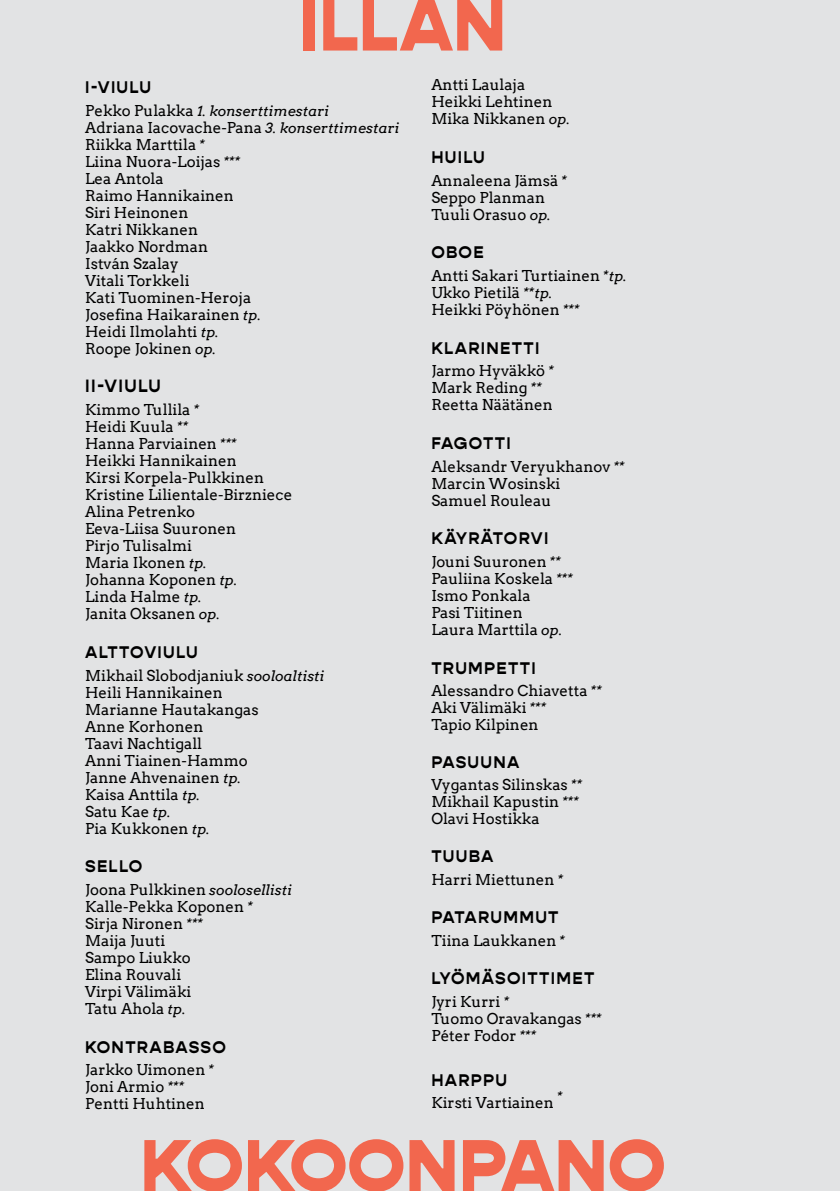
<style>
.page{position:relative;width:840px;height:1191px;background:#fff}
.page>*{position:absolute;margin:0;border:0;box-sizing:border-box;transform-origin:0 0}
.t1{font:900 73.8px "Gopher";color:#f2674e}
.t2{font:700 18px "Gopher";letter-spacing:.075em;color:#000}
.t3{font:700 17px "Gopher";letter-spacing:.075em;color:#000}
.t4{font:700 17px "Gopher";letter-spacing:.055em;color:#000}
.t5{font:15px/17px "Arvo";color:#000}
.t6{font:italic 14px "Arvo";color:#000}
.s1{font-style:normal;font-size:15px}
.s2{font-style:italic;font-size:14px}
</style>
<div class="page">
<div style="left:0;top:0;width:839px;height:1191px;background:#e2e3e4"></div>
<h1 class="t1" style="left:299px;top:-20px;width:208px">ILLAN</h1>
<p class="t3" style="left:85px;top:77px;width:67px">I-VIULU</p>
<p class="t6" style="left:85px;top:102px;width:245px"><span class="s1">Pekko Pulakka</span> 1. konserttimestari</p>
<p class="t5" style="left:85px;top:119px;width:316px">Adriana Iacovache-Pana <span class="s2">3. konserttimestari<br></span>Riikka Marttila <span class="s2">*<br></span>Liina Nuora-Loijas <span class="s2">***<br></span>Lea Antola<br>Raimo Hannikainen<br>Siri Heinonen<br>Katri Nikkanen<br>Jaakko Nordman<br>István Szalay<br>Vitali Torkkeli<br>Kati Tuominen-Heroja<br>Josefina Haikarainen <span class="s2">tp.<br></span>Heidi Ilmolahti <span class="s2">tp.<br></span>Roope Jokinen <span class="s2">op.</span></p>
<p class="t2" style="left:85px;top:375px;width:77px">II-VIULU</p>
<p class="t5" style="left:85px;top:401px;width:208px">Kimmo Tullila <span class="s2">*<br></span>Heidi Kuula <span class="s2">**<br></span>Hanna Parviainen <span class="s2">***<br></span>Heikki Hannikainen<br>Kirsi Korpela-Pulkkinen<br>Kristine Lilientale-Birzniece<br>Alina Petrenko<br>Eeva-Liisa Suuronen<br>Pirjo Tulisalmi<br>Maria Ikonen <span class="s2">tp.<br></span>Johanna Koponen <span class="s2">tp.<br></span>Linda Halme <span class="s2">tp.<br></span>Janita Oksanen <span class="s2">op.</span></p>
<p class="t3" style="left:85px;top:642px;width:114px">ALTTOVIULU</p>
<p class="t5" style="left:85px;top:666px;width:241px">Mikhail Slobodjaniuk <span class="s2">sooloaltisti<br></span>Heili Hannikainen<br>Marianne Hautakangas<br>Anne Korhonen<br>Taavi Nachtigall<br>Anni Tiainen-Hammo<br>Janne Ahvenainen <span class="s2">tp.<br></span>Kaisa Anttila <span class="s2">tp.<br></span>Satu Kae <span class="s2">tp.<br></span>Pia Kukkonen <span class="s2">tp.</span></p>
<p class="t3" style="left:85px;top:856px;width:59px">SELLO</p>
<p class="t5" style="left:85px;top:881px;width:208px">Joona Pulkkinen <span class="s2">soolosellisti<br></span>Kalle-Pekka Koponen <span class="s2">*<br></span>Sirja Nironen <span class="s2">***<br></span>Maija Juuti<br>Sampo Liukko<br>Elina Rouvali<br>Virpi Välimäki<br>Tatu Ahola <span class="s2">tp.</span></p>
<p class="t3" style="left:85px;top:1036px;width:142px">KONTRABASSO</p>
<p class="t5" style="left:85px;top:1061px;width:130px">Jarkko Uimonen <span class="s2">*<br></span>Joni Armio <span class="s2">***<br></span>Pentti Huhtinen</p>
<p class="t5" style="left:431px;top:77px;width:140px">Antti Laulaja<br>Heikki Lehtinen<br>Mika Nikkanen <span class="s2">op.</span></p>
<p class="t3" style="left:431px;top:147px;width:55px">HUILU</p>
<p class="t5" style="left:431px;top:172px;width:137px">Annaleena Jämsä <span class="s2">*<br></span>Seppo Planman<br>Tuuli Orasuo <span class="s2">op.</span></p>
<p class="t3" style="left:431px;top:242px;width:54px">OBOE</p>
<p class="t5" style="left:431px;top:267px;width:197px">Antti Sakari Turtiainen <span class="s2">*tp.<br></span>Ukko Pietilä <span class="s2">**tp.<br></span>Heikki Pöyhönen <span class="s2">***</span></p>
<p class="t3" style="left:431px;top:338px;width:110px">KLARINETTI</p>
<p class="t5" style="left:431px;top:362px;width:124px">Jarmo Hyväkkö <span class="s2">*<br></span>Mark Reding <span class="s2">**<br></span>Reetta Näätänen</p>
<p class="t4" style="left:431px;top:433px;width:81px">FAGOTTI</p>
<p class="t5" style="left:431px;top:458px;width:195px">Aleksandr Veryukhanov <span class="s2">**<br></span>Marcin Wosinski<br>Samuel Rouleau</p>
<p class="t3" style="left:431px;top:528px;width:118px">KÄYRÄTORVI</p>
<p class="t5" style="left:431px;top:553px;width:143px">Jouni Suuronen <span class="s2">**<br></span>Pauliina Koskela <span class="s2">***<br></span>Ismo Ponkala<br>Pasi Tiitinen<br>Laura Marttila <span class="s2">op.</span></p>
<p class="t3" style="left:431px;top:657px;width:106px">TRUMPETTI</p>
<p class="t5" style="left:431px;top:682px;width:172px">Alessandro Chiavetta <span class="s2">**<br></span>Aki Välimäki <span class="s2">***<br></span>Tapio Kilpinen</p>
<p class="t3" style="left:431px;top:751px;width:89px">PASUUNA</p>
<p class="t5" style="left:431px;top:776px;width:152px">Vygantas Silinskas <span class="s2">**<br></span>Mikhail Kapustin <span class="s2">***<br></span>Olavi Hostikka</p>
<p class="t3" style="left:431px;top:846px;width:64px">TUUBA</p>
<p class="t5" style="left:431px;top:870px;width:133px">Harri Miettunen <span class="s2">*</span></p>
<p class="t3" style="left:431px;top:907px;width:129px">PATARUMMUT</p>
<p class="t5" style="left:431px;top:932px;width:135px">Tiina Laukkanen <span class="s2">*</span></p>
<p class="t3" style="left:431px;top:968px;width:165px">LYÖMÄSOITTIMET</p>
<p class="t5" style="left:431px;top:993px;width:172px">Jyri Kurri <span class="s2">*<br></span>Tuomo Oravakangas <span class="s2">***<br></span>Péter Fodor <span class="s2">***</span></p>
<p class="t3" style="left:431px;top:1069px;width:77px">HARPPU</p>
<p class="t5" style="left:431px;top:1094px;width:133px">Kirsti Vartiainen <sup>*</sup></p>
<h1 class="t1" style="left:140px;top:1120px;width:526px">KOKOONPANO</h1>
</div>
